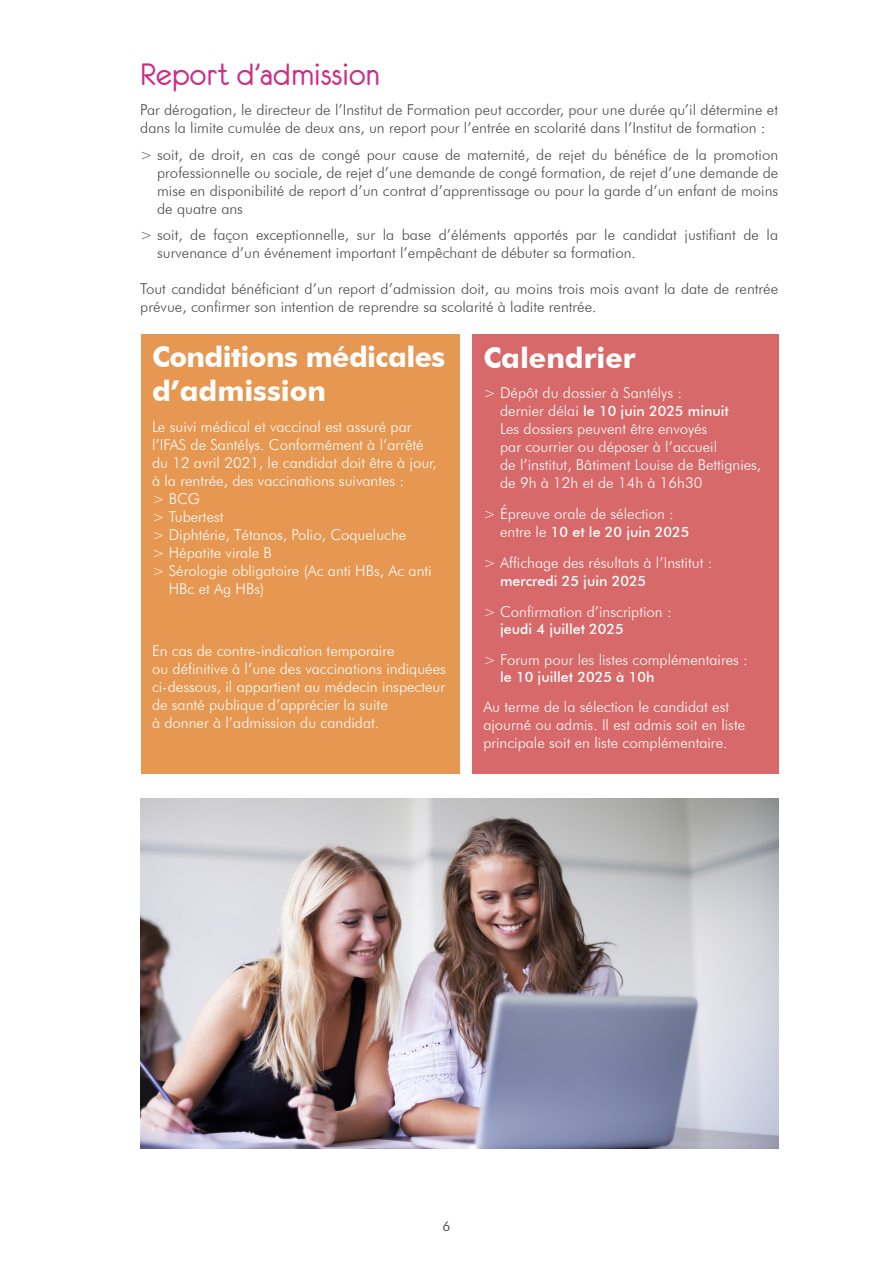
<style>
.page{position:relative;width:893px;height:1263px;background:#fff}
.page>*{position:absolute;margin:0;border:0;box-sizing:border-box;transform-origin:0 0}
.titre_eurofur_rose_24{font:34.5px "Eurofurenceregular";color:#cc2d86}
.titre_eurofur_rose_24-2{font:700 28.5px/34.2px "Futura BT";letter-spacing:-.01em;color:#fff}
.txt_courant{font:300 15px/18px "Futura BT";color:#fff}
.txt_courant-2{font:300 15px/18px "Futura BT";color:#4b4c4d}
.txt_courant-3{font:500 14.25px "Futura BT";color:#fff}
.t1{font:13.5px "Futura BT";color:#4b4c4d}
.s1{font-weight:300;font-size:15px}
</style>
<div class="page">
<div style="left:472px;top:335px;width:306px;height:439px;background:#d7696a"></div>
<div style="left:141px;top:335px;width:318px;height:439px;background:#e69751"></div>
<img style="left:141px;top:798px;width:637px;height:350px">
<p class="titre_eurofur_rose_24" style="left:140px;top:57px;width:241px">Report d’admission</p>
<p class="txt_courant-2" style="left:140px;top:101px;width:639px">Par dérogation, le directeur de l’Institut de Formation peut accorder, pour une durée qu’il détermine et dans la limite cumulée de deux ans, un report pour l’entrée en scolarité dans l’Institut de formation :</p>
<p class="txt_courant-2" style="left:157px;top:145px;width:623px;text-align:justify;text-indent:-17px">&gt; soit, de droit, en cas de congé pour cause de maternité, de rejet du bénéfice de la promotion professionnelle ou sociale, de rejet d’une demande de congé formation, de rejet d’une demande de mise en disponibilité de report d’un contrat d’apprentissage ou pour la garde d’un enfant de moins de quatre ans</p>
<p class="txt_courant-2" style="left:157px;top:226px;width:622px;text-indent:-17px">&gt; soit, de façon exceptionnelle, sur la base d’éléments apportés par le candidat justifiant de la survenance d’un événement important l’empêchant de débuter sa formation.</p>
<p class="txt_courant-2" style="left:140px;top:280px;width:639px">Tout candidat bénéficiant d’un report d’admission doit, au moins trois mois avant la date de rentrée prévue, confirmer son intention de reprendre sa scolarité à ladite rentrée.</p>
<p class="titre_eurofur_rose_24-2" style="left:152px;top:340px;width:295px">Conditions médicales d’admission</p>
<p class="txt_courant" style="left:152px;top:418px;width:286px">Le suivi médical et vaccinal est assuré par l’IFAS de Santélys. Conformément à l’arrêté du 12 avril 2021, le candidat doit être à jour, à la rentrée, des vaccinations suivantes :</p>
<p class="txt_courant" style="left:152px;top:490px;width:50px">&gt; BCG</p>
<p class="txt_courant" style="left:152px;top:508px;width:73px">&gt; Tubertest</p>
<p class="txt_courant" style="left:152px;top:526px;width:256px">&gt; Diphtérie, Tétanos, Polio, Coqueluche</p>
<p class="txt_courant" style="left:152px;top:544px;width:121px">&gt; Hépatite virale B</p>
<p class="txt_courant" style="left:169px;top:562px;width:264px;text-indent:-17px">&gt; Sérologie obligatoire (Ac anti HBs, Ac anti<br>HBc et Ag HBs)</p>
<p class="titre_eurofur_rose_24-2" style="left:483px;top:340px;width:154px">Calendrier</p>
<p class="txt_courant" style="left:483px;top:384px;width:200px">&gt; Dépôt du dossier à Santélys :</p>
<p class="txt_courant-3" style="left:500px;top:403px;width:230px"><span class="s1">dernier délai</span> le 10 juin 2025 minuit</p>
<p class="txt_courant" style="left:500px;top:420px;width:263px">Les dossiers peuvent être envoyés<br>par courrier ou déposer à l’accueil<br>de l’institut, Bâtiment Louise de Bettignies, de 9h à 12h et de 14h à 16h30</p>
<p class="txt_courant" style="left:483px;top:505px;width:192px">&gt; Épreuve orale de sélection :</p>
<p class="txt_courant-3" style="left:500px;top:523px;width:191px"><span class="s1">entre le</span> 10 et le 20 juin 2025</p>
<p class="txt_courant" style="left:483px;top:553px;width:231px">&gt; Affichage des résultats à l’Institut :</p>
<p class="txt_courant-3" style="left:500px;top:572px;width:148px">mercredi 25 juin 2025</p>
<p class="txt_courant" style="left:483px;top:602px;width:190px">&gt; Confirmation d’inscription :</p>
<p class="txt_courant-3" style="left:500px;top:620px;width:125px">jeudi 4 juillet 2025</p>
<p class="txt_courant" style="left:483px;top:650px;width:266px">&gt; Forum pour les listes complémentaires :</p>
<p class="txt_courant-3" style="left:500px;top:668px;width:156px">le 10 juillet 2025 à 10h</p>
<p class="txt_courant" style="left:483px;top:698px;width:263px">Au terme de la sélection le candidat est ajourné ou admis. Il est admis soit en liste principale soit en liste complémentaire.</p>
<p class="txt_courant" style="left:152px;top:641px;width:295px">En cas de contre-indication temporaire<br>ou définitive à l’une des vaccinations indiquées ci-dessous, il appartient au médecin inspecteur de santé publique d’apprécier la suite<br>à donner à l’admission du candidat.</p>
<p class="t1" style="left:442px;top:1218px;width:9px">6</p>
</div>
